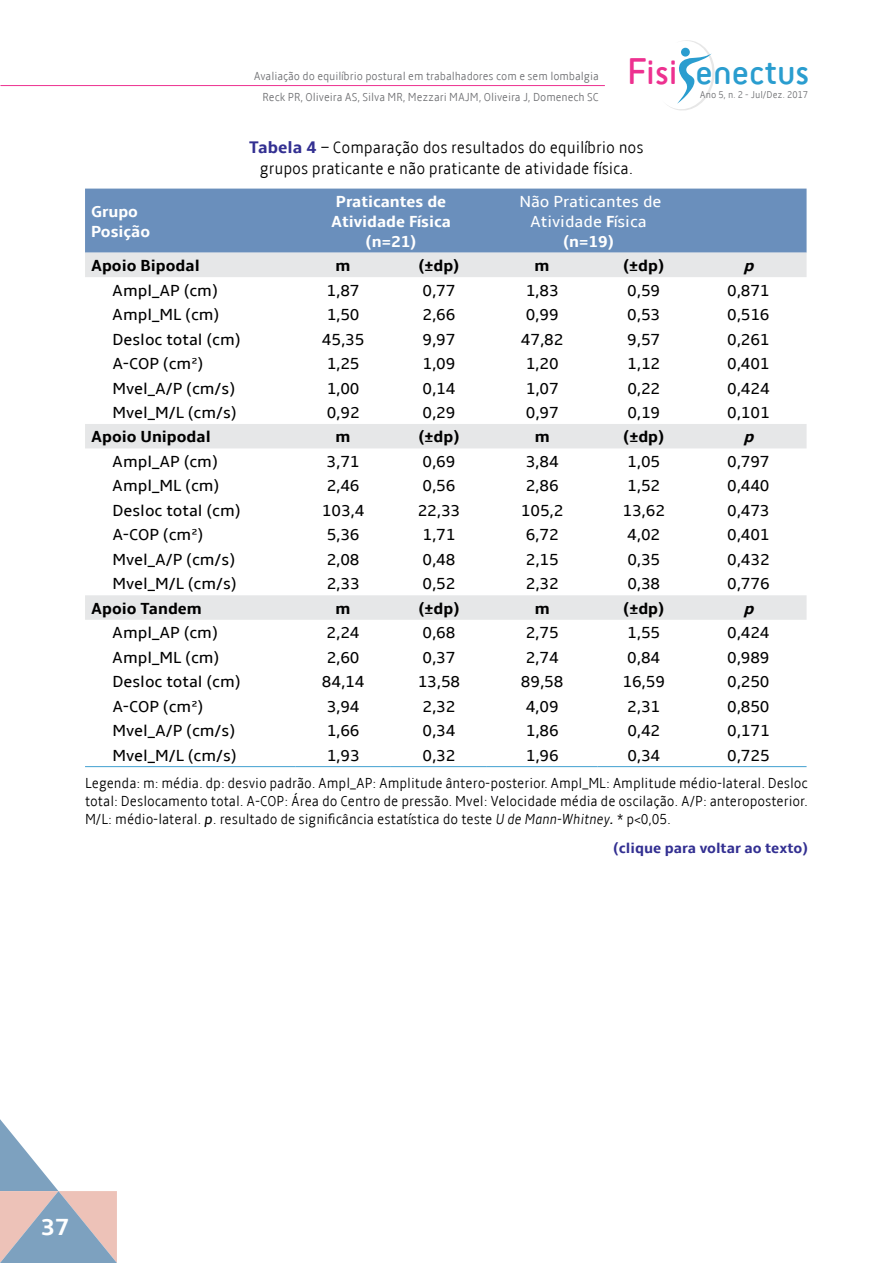
<style>
.page{position:relative;width:893px;height:1263px;background:#fff}
.page>*{position:absolute;margin:0;border:0;box-sizing:border-box;transform-origin:0 0}
.t1{font:37.65px "Sci Fly Sans";color:#2a9dcf}
.t2{font:37.65px "Sci Fly Sans";color:#ed3190}
.t3{font:700 24px "Amble";color:#fff}
.t4{font:300 condensed 17.25px/20.7px "Amble";color:#000;text-align:center}
.t5{font:16.5px "Amble";color:#000}
.t6{font:700 16.5px "Amble";color:#000}
.t7{font:700 16.5px/19.8px "Amble";color:#fff}
.t8{font:16.5px/19.8px "Amble";color:#fff;text-align:center}
.t9{font:italic 700 16.5px "Amble";color:#000}
.t10{font:300 condensed 15px/18px "Amble";color:#000;text-align:justify}
.t11{font:700 15px "Amble";color:#333092}
.t12{font:300 condensed 12px/21px "Amble";color:#6d6e71;text-align:right}
.t13{font:300 condensed 10.2px "Amble";color:#6d6e71}
.s1{font-weight:700;font-stretch:normal;color:#333092}
.s2{font-weight:700}
.s3{font-weight:400;font-style:italic;font-stretch:normal}
.s4{font-style:italic}
</style>
<div class="page">
<hr style="left:0;top:85px;width:605px;height:1px;background:#ed3190">
<svg style="left:667px;top:40px;width:48px;height:71px"></svg>
<svg style="left:0;top:1119px;width:117px;height:144px"></svg>
<div style="left:85px;top:189px;width:722px;height:64px;background:#6a8fbc"></div>
<svg style="left:85px;top:253px;width:722px;height:367px"></svg>
<hr style="left:85px;top:766px;width:210px;height:1px;background:#42a0d0">
<hr style="left:295px;top:766px;width:96px;height:1px;background:#42a0d0">
<hr style="left:391px;top:766px;width:96px;height:1px;background:#42a0d0">
<hr style="left:487px;top:766px;width:110px;height:1px;background:#42a0d0">
<hr style="left:597px;top:766px;width:93px;height:1px;background:#42a0d0">
<hr style="left:690px;top:766px;width:117px;height:1px;background:#42a0d0">
<p class="t12" style="left:254px;top:65px;width:347px">Avaliação do equilíbrio postural em trabalhadores com e sem lombalgia<br>Reck PR, Oliveira AS, Silva MR, Mezzari MAJM, Oliveira J, Domenech SC</p>
<h1 class="t2" style="left:627px;top:50px;width:52px">Fisi</h1>
<h1 class="t1" style="left:696px;top:50px;width:115px">enectus</h1>
<p class="t13" style="left:700px;top:89px;width:109px">Ano 5, n. 2 - Jul/Dez. 2017</p>
<p class="t4" style="left:249px;top:138px;width:396px"><span class="s1">Tabela 4</span> – Comparação dos resultados do equilíbrio nos grupos praticante e não praticante de atividade física.</p>
<p class="t7" style="left:91px;top:202px;width:61px">Grupo<br>Posição</p>
<p class="t7" style="left:331px;top:192px;width:121px;text-align:center">Praticantes de<br>Atividade Física (n=21)</p>
<p class="t8" style="left:519px;top:192px;width:144px">Não Praticantes de<br>Atividade <span class="s2">F</span>ísica <span class="s2">(n=19)</span></p>
<p class="t6" style="left:91px;top:256px;width:110px">Apoio Bipodal</p>
<p class="t6" style="left:336px;top:256px;width:17px">m</p>
<p class="t6" style="left:418px;top:256px;width:43px">(±dp)</p>
<p class="t6" style="left:535px;top:256px;width:17px">m</p>
<p class="t6" style="left:623px;top:256px;width:43px">(±dp)</p>
<p class="t9" style="left:743px;top:256px;width:17px">p</p>
<p class="t5" style="left:112px;top:281px;width:107px">Ampl_AP (cm)</p>
<p class="t5" style="left:327px;top:281px;width:34px">1,87</p>
<p class="t5" style="left:422px;top:281px;width:34px">0,77</p>
<p class="t5" style="left:526px;top:281px;width:34px">1,83</p>
<p class="t5" style="left:627px;top:281px;width:34px">0,59</p>
<p class="t5" style="left:727px;top:281px;width:44px">0,871</p>
<p class="t5" style="left:112px;top:305px;width:108px">Ampl_ML (cm)</p>
<p class="t5" style="left:327px;top:305px;width:34px">1,50</p>
<p class="t5" style="left:422px;top:305px;width:34px">2,66</p>
<p class="t5" style="left:526px;top:305px;width:34px">0,99</p>
<p class="t5" style="left:627px;top:305px;width:34px">0,53</p>
<p class="t5" style="left:727px;top:305px;width:44px">0,516</p>
<p class="t5" style="left:112px;top:330px;width:129px">Desloc total (cm)</p>
<p class="t5" style="left:322px;top:330px;width:44px">45,35</p>
<p class="t5" style="left:422px;top:330px;width:34px">9,97</p>
<p class="t5" style="left:521px;top:330px;width:44px">47,82</p>
<p class="t5" style="left:627px;top:330px;width:34px">9,57</p>
<p class="t5" style="left:727px;top:330px;width:44px">0,261</p>
<p class="t5" style="left:112px;top:354px;width:92px">A-COP (cm²)</p>
<p class="t5" style="left:327px;top:354px;width:34px">1,25</p>
<p class="t5" style="left:422px;top:354px;width:34px">1,09</p>
<p class="t5" style="left:526px;top:354px;width:34px">1,20</p>
<p class="t5" style="left:627px;top:354px;width:34px">1,12</p>
<p class="t5" style="left:727px;top:354px;width:44px">0,401</p>
<p class="t5" style="left:112px;top:378px;width:124px">Mvel_A/P (cm/s)</p>
<p class="t5" style="left:327px;top:378px;width:34px">1,00</p>
<p class="t5" style="left:423px;top:378px;width:34px">0,14</p>
<p class="t5" style="left:526px;top:378px;width:34px">1,07</p>
<p class="t5" style="left:627px;top:378px;width:34px">0,22</p>
<p class="t5" style="left:727px;top:378px;width:44px">0,424</p>
<p class="t5" style="left:112px;top:403px;width:126px">Mvel_M/L (cm/s)</p>
<p class="t5" style="left:327px;top:403px;width:34px">0,92</p>
<p class="t5" style="left:423px;top:403px;width:34px">0,29</p>
<p class="t5" style="left:526px;top:403px;width:34px">0,97</p>
<p class="t5" style="left:627px;top:403px;width:34px">0,19</p>
<p class="t5" style="left:727px;top:403px;width:44px">0,101</p>
<p class="t6" style="left:91px;top:427px;width:121px">Apoio Unipodal</p>
<p class="t6" style="left:336px;top:427px;width:17px">m</p>
<p class="t6" style="left:418px;top:427px;width:43px">(±dp)</p>
<p class="t6" style="left:535px;top:427px;width:17px">m</p>
<p class="t6" style="left:623px;top:427px;width:43px">(±dp)</p>
<p class="t9" style="left:743px;top:427px;width:17px">p</p>
<p class="t5" style="left:112px;top:452px;width:107px">Ampl_AP (cm)</p>
<p class="t5" style="left:327px;top:452px;width:34px">3,71</p>
<p class="t5" style="left:422px;top:452px;width:34px">0,69</p>
<p class="t5" style="left:526px;top:452px;width:34px">3,84</p>
<p class="t5" style="left:627px;top:452px;width:34px">1,05</p>
<p class="t5" style="left:727px;top:452px;width:44px">0,797</p>
<p class="t5" style="left:112px;top:476px;width:108px">Ampl_ML (cm)</p>
<p class="t5" style="left:327px;top:476px;width:34px">2,46</p>
<p class="t5" style="left:422px;top:476px;width:34px">0,56</p>
<p class="t5" style="left:526px;top:476px;width:34px">2,86</p>
<p class="t5" style="left:627px;top:476px;width:34px">1,52</p>
<p class="t5" style="left:727px;top:476px;width:44px">0,440</p>
<p class="t5" style="left:112px;top:501px;width:129px">Desloc total (cm)</p>
<p class="t5" style="left:322px;top:501px;width:44px">103,4</p>
<p class="t5" style="left:418px;top:501px;width:44px">22,33</p>
<p class="t5" style="left:521px;top:501px;width:44px">105,2</p>
<p class="t5" style="left:622px;top:501px;width:44px">13,62</p>
<p class="t5" style="left:727px;top:501px;width:44px">0,473</p>
<p class="t5" style="left:112px;top:525px;width:92px">A-COP (cm²)</p>
<p class="t5" style="left:327px;top:525px;width:34px">5,36</p>
<p class="t5" style="left:422px;top:525px;width:34px">1,71</p>
<p class="t5" style="left:526px;top:525px;width:34px">6,72</p>
<p class="t5" style="left:627px;top:525px;width:34px">4,02</p>
<p class="t5" style="left:727px;top:525px;width:44px">0,401</p>
<p class="t5" style="left:112px;top:550px;width:124px">Mvel_A/P (cm/s)</p>
<p class="t5" style="left:327px;top:550px;width:34px">2,08</p>
<p class="t5" style="left:423px;top:550px;width:34px">0,48</p>
<p class="t5" style="left:526px;top:550px;width:34px">2,15</p>
<p class="t5" style="left:627px;top:550px;width:34px">0,35</p>
<p class="t5" style="left:727px;top:550px;width:44px">0,432</p>
<p class="t5" style="left:112px;top:574px;width:126px">Mvel_M/L (cm/s)</p>
<p class="t5" style="left:327px;top:574px;width:34px">2,33</p>
<p class="t5" style="left:423px;top:574px;width:34px">0,52</p>
<p class="t5" style="left:526px;top:574px;width:34px">2,32</p>
<p class="t5" style="left:627px;top:574px;width:34px">0,38</p>
<p class="t5" style="left:727px;top:574px;width:44px">0,776</p>
<p class="t6" style="left:91px;top:599px;width:112px">Apoio Tandem</p>
<p class="t6" style="left:336px;top:599px;width:17px">m</p>
<p class="t6" style="left:418px;top:599px;width:43px">(±dp)</p>
<p class="t6" style="left:535px;top:599px;width:17px">m</p>
<p class="t6" style="left:623px;top:599px;width:43px">(±dp)</p>
<p class="t9" style="left:743px;top:599px;width:17px">p</p>
<p class="t5" style="left:112px;top:623px;width:107px">Ampl_AP (cm)</p>
<p class="t5" style="left:327px;top:623px;width:34px">2,24</p>
<p class="t5" style="left:422px;top:623px;width:34px">0,68</p>
<p class="t5" style="left:526px;top:623px;width:34px">2,75</p>
<p class="t5" style="left:627px;top:623px;width:34px">1,55</p>
<p class="t5" style="left:727px;top:623px;width:44px">0,424</p>
<p class="t5" style="left:112px;top:648px;width:108px">Ampl_ML (cm)</p>
<p class="t5" style="left:327px;top:648px;width:34px">2,60</p>
<p class="t5" style="left:422px;top:648px;width:34px">0,37</p>
<p class="t5" style="left:526px;top:648px;width:34px">2,74</p>
<p class="t5" style="left:627px;top:648px;width:34px">0,84</p>
<p class="t5" style="left:727px;top:648px;width:44px">0,989</p>
<p class="t5" style="left:112px;top:672px;width:129px">Desloc total (cm)</p>
<p class="t5" style="left:322px;top:672px;width:44px">84,14</p>
<p class="t5" style="left:418px;top:672px;width:44px">13,58</p>
<p class="t5" style="left:521px;top:672px;width:44px">89,58</p>
<p class="t5" style="left:622px;top:672px;width:44px">16,59</p>
<p class="t5" style="left:727px;top:672px;width:44px">0,250</p>
<p class="t5" style="left:112px;top:697px;width:92px">A-COP (cm²)</p>
<p class="t5" style="left:327px;top:697px;width:34px">3,94</p>
<p class="t5" style="left:422px;top:697px;width:34px">2,32</p>
<p class="t5" style="left:526px;top:697px;width:34px">4,09</p>
<p class="t5" style="left:627px;top:697px;width:34px">2,31</p>
<p class="t5" style="left:727px;top:697px;width:44px">0,850</p>
<p class="t5" style="left:112px;top:721px;width:124px">Mvel_A/P (cm/s)</p>
<p class="t5" style="left:327px;top:721px;width:34px">1,66</p>
<p class="t5" style="left:423px;top:721px;width:34px">0,34</p>
<p class="t5" style="left:526px;top:721px;width:34px">1,86</p>
<p class="t5" style="left:627px;top:721px;width:34px">0,42</p>
<p class="t5" style="left:727px;top:721px;width:44px">0,171</p>
<p class="t5" style="left:112px;top:746px;width:126px">Mvel_M/L (cm/s)</p>
<p class="t5" style="left:327px;top:746px;width:34px">1,93</p>
<p class="t5" style="left:423px;top:746px;width:34px">0,32</p>
<p class="t5" style="left:526px;top:746px;width:34px">1,96</p>
<p class="t5" style="left:627px;top:746px;width:34px">0,34</p>
<p class="t5" style="left:727px;top:746px;width:44px">0,725</p>
<p class="t10" style="left:85px;top:774px;width:724px">Legenda: m: média. dp: desvio padrão. Ampl_AP: Amplitude ântero-posterior. Ampl_ML: Amplitude médio-lateral. Desloc total: Deslocamento total. A-COP: Área do Centro de pressão. Mvel: Velocidade média de oscilação. A/P: anteroposterior.<br>M/L: médio-lateral. <span class="s3">p</span>. resultado de significância estatística do teste <span class="s4">U de Mann-Whitney</span><span class="s3">.</span> * p&lt;0,05.</p>
<p class="t11" style="left:613px;top:839px;width:196px">(clique para voltar ao texto)</p>
<h2 class="t3" style="left:41px;top:1213px;width:30px">37</h2>
</div>
